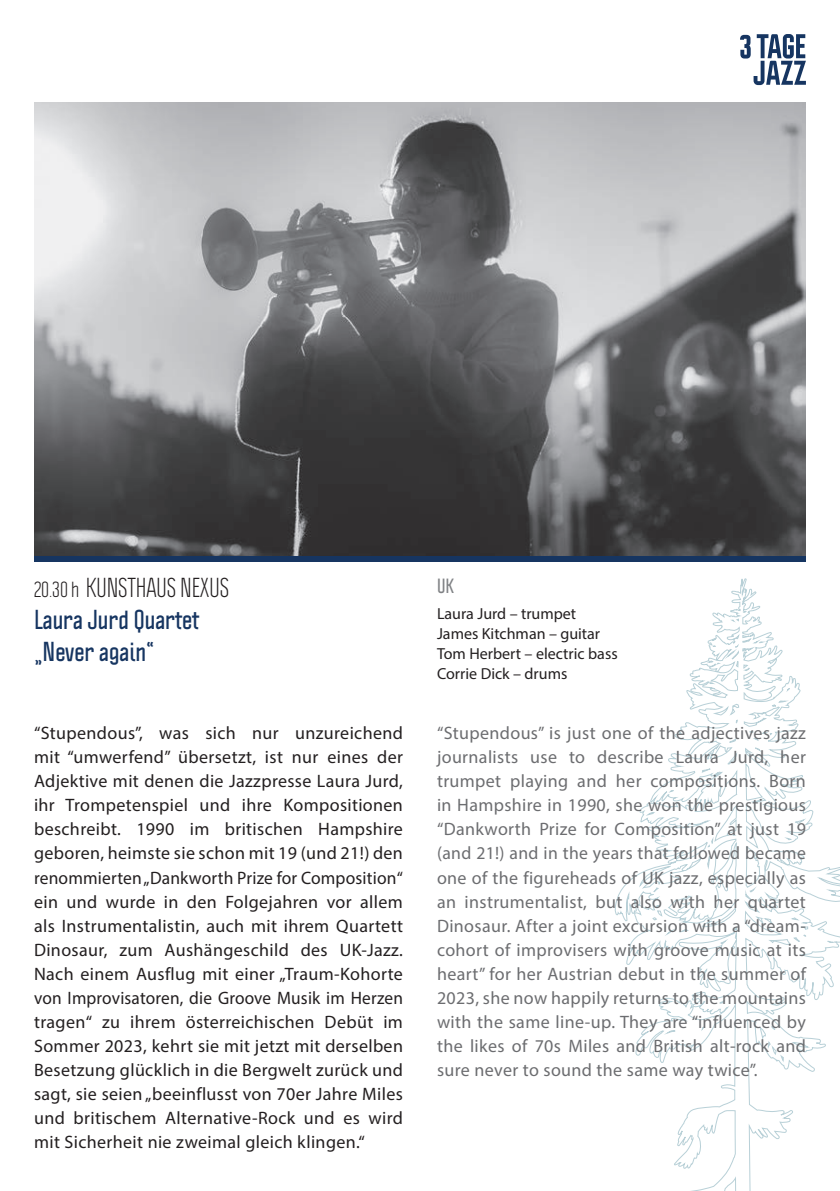
<style>
.page{position:relative;width:840px;height:1191px;background:#fff}
.page>*{position:absolute;margin:0;border:0;box-sizing:border-box;transform-origin:0 0}
.t1{font:700 condensed 24px/32px "Politica";color:#163561}
.t2{font:18px/24px "Myriad Pro";letter-spacing:.02em;color:#231f20;text-align:justify}
.t3{font:18px/24px "Myriad Pro";letter-spacing:.02em;color:#6c6d70;text-align:justify}
.t4{font:700 condensed 18px "Politica";color:#808285}
.t5{font:16px/20px "Myriad Pro";color:#231f20}
.s1{font-weight:400;font-stretch:normal;font-size:20px;color:#231f20}
.s2{font-weight:400;font-stretch:normal;color:#231f20}
</style>
<div class="page">
<svg style="left:613px;top:558px;width:226px;height:633px"></svg>
<img style="left:34px;top:102px;width:771px;height:454px">
<div style="left:34px;top:556px;width:771px;height:5px;background:#163561"></div>
<svg style="left:740px;top:34px;width:65px;height:51px"></svg>
<h1 class="t1" style="left:34px;top:570px;width:196px"><span class="s1">20.30 h</span> <span class="s2">KUNSTHAUS NEXUS<br></span>Laura Jurd Quartet „Never again“</h1>
<p class="t4" style="left:437px;top:572px;width:19px">UK</p>
<p class="t5" style="left:437px;top:603px;width:182px">Laura Jurd – trumpet<br>James Kitchman – guitar<br>Tom Herbert – electric bass<br>Corrie Dick – drums</p>
<p class="t2" style="left:34px;top:721px;width:370px">“Stupendous”, was sich nur unzureichend mit “umwerfend” übersetzt, ist nur eines der Adjektive mit denen die Jazzpresse Laura Jurd, ihr Trompetenspiel und ihre Kompositionen beschreibt. 1990 im britischen Hampshire geboren, heimste sie schon mit 19 (und 21!) den renommierten „Dankworth Prize for Composition“ ein und wurde in den Folgejahren vor allem als Instrumentalistin, auch mit ihrem Quartett Dinosaur, zum Aushängeschild des UK-Jazz.<br>Nach einem Ausflug mit einer „Traum-Kohorte von Improvisatoren, die Groove Musik im Herzen tragen“ zu ihrem österreichischen Debüt im Sommer 2023, kehrt sie mit jetzt mit derselben Besetzung glücklich in die Bergwelt zurück und sagt, sie seien „beeinflusst von 70er Jahre Miles und britischem Alternative-Rock und es wird mit Sicherheit nie zweimal gleich klingen.“</p>
<p class="t3" style="left:437px;top:721px;width:370px">“Stupendous” is just one of the adjectives jazz journalists use to describe Laura Jurd, her trumpet playing and her compositions. Born in Hampshire in 1990, she won the prestigious “Dankworth Prize for Composition” at just 19 (and 21!) and in the years that followed became one of the figureheads of UK jazz, especially as an instrumentalist, but also with her quartet Dinosaur. After a joint excursion with a “dream&shy;cohort of improvisers with groove music at its heart” for her Austrian debut in the summer of 2023, she now happily returns to the mountains with the same line-up. They are “influenced by the likes of 70s Miles and British alt-rock and sure never to sound the same way twice”.</p>
</div>
